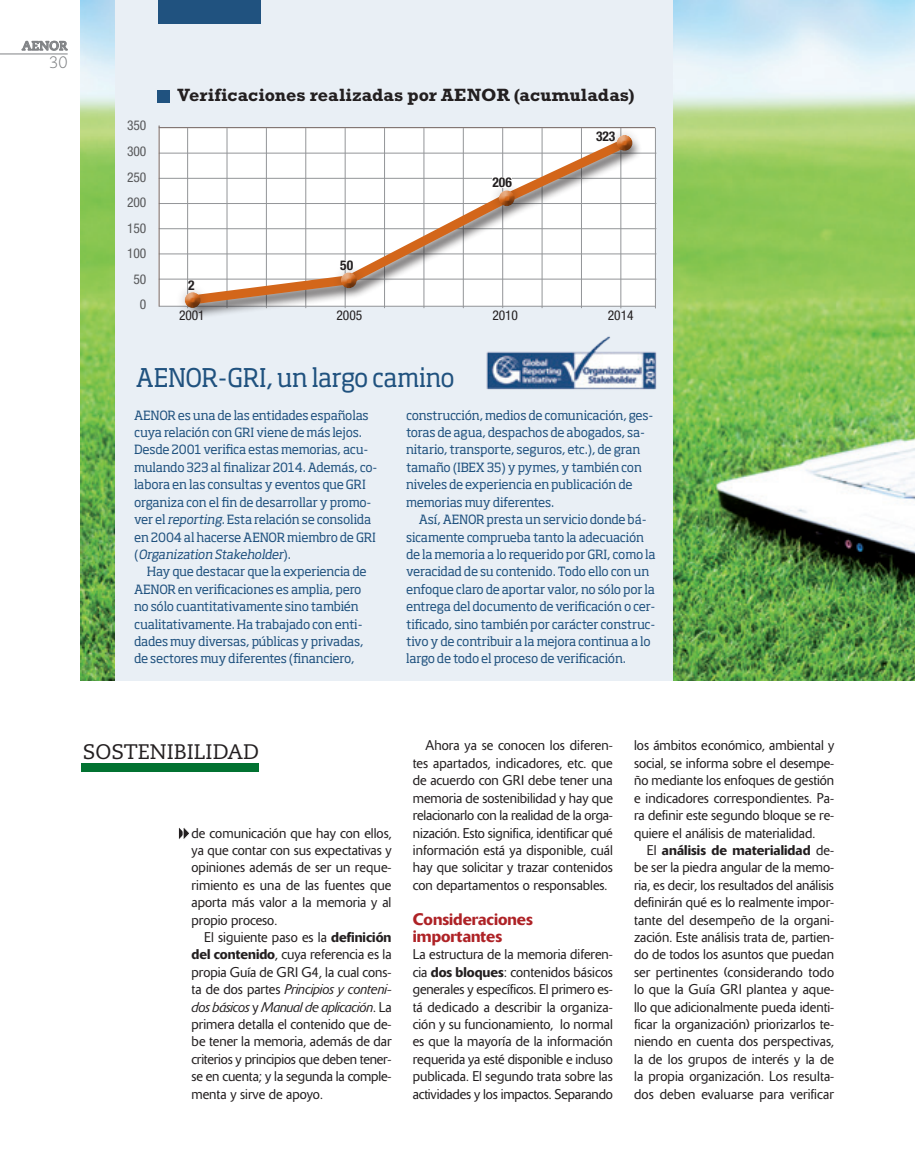
<style>
.page{position:relative;width:915px;height:1170px;background:#fff}
.page>*{position:absolute;margin:0;border:0;box-sizing:border-box;transform-origin:0 0}
.TITULO_EXPERIENCIAS{font:25.5px "Soho Std";letter-spacing:-.01em;color:#20527f;scale:.96 1}
.t1{font:21px "Caecilia LT Std";color:#231f20}
.TIT_GRAFICAS{font:700 18px "Rockwell Std";letter-spacing:.005em;color:#231f20}
._04_LADILLO{font:500 16.5px/17.4px "Delta";color:#ae2226}
.t2{font:300 16.5px "Caecilia LT Std";color:#808285}
._04_TEXTO_CORRIDO{font:300 13.95px/17.4px "Delta";color:#231f20;text-align:justify}
.TEXTO_GRAFICAS{font:condensed 13.5px "Helvetica Neue LT Std";letter-spacing:-.005em;color:#57585a}
.TEXTO_GRAFICAS-2{font:condensed 13.5px "Helvetica Neue LT Std";letter-spacing:-.005em;color:#231f20}
.TEXTO_GRAFICAS-3{font:700 condensed 13.5px "Helvetica Neue LT Std";letter-spacing:-.005em;color:#231f20}
.t3{font:700 12.75px "Caecilia LT Std";color:#808285}
.TEXTO_EXPERIENCIAS{font:12.6px/17.4px "Soho Std";letter-spacing:-.025em;color:#20527f}
.s1{font-style:italic}
.s2{font-weight:500}
</style>
<div class="page">
<svg style="left:22px;top:41px;width:46px;height:10px"></svg>
<hr style="left:0;top:54px;width:68px;height:1px;background:#808285">
<img style="left:81px;top:0;width:833px;height:680px">
<div style="left:115px;top:0;width:557px;height:680px;background:#e9eff5"></div>
<img style="left:486px;top:336px;width:171px;height:54px">
<svg style="left:178px;top:827px;width:11px;height:12px"></svg>
<div style="left:81px;top:763px;width:178px;height:8px;background:#017231"></div>
<div style="left:159px;top:127px;width:496px;height:179px;background:#fff"></div>
<hr style="left:159px;top:153px;width:496px;height:1px;background:#939598">
<hr style="left:159px;top:178px;width:496px;height:1px;background:#939598">
<hr style="left:159px;top:203px;width:496px;height:1px;background:#939598">
<hr style="left:159px;top:228px;width:496px;height:1px;background:#939598">
<hr style="left:159px;top:253px;width:496px;height:1px;background:#939598">
<hr style="left:159px;top:279px;width:496px;height:1px;background:#939598">
<hr style="left:159px;top:306px;width:495px;height:1px;background:#939598">
<hr style="left:187px;top:128px;width:1px;height:180px;background:#939598">
<hr style="left:226px;top:128px;width:1px;height:180px;background:#939598">
<hr style="left:266px;top:128px;width:1px;height:180px;background:#939598">
<hr style="left:305px;top:128px;width:1px;height:180px;background:#939598">
<hr style="left:384px;top:128px;width:1px;height:180px;background:#939598">
<hr style="left:344px;top:128px;width:1px;height:180px;background:#939598">
<hr style="left:423px;top:128px;width:1px;height:180px;background:#939598">
<hr style="left:463px;top:128px;width:1px;height:180px;background:#939598">
<hr style="left:502px;top:128px;width:1px;height:180px;background:#939598">
<hr style="left:541px;top:128px;width:1px;height:180px;background:#939598">
<hr style="left:581px;top:128px;width:1px;height:180px;background:#939598">
<hr style="left:654px;top:128px;width:1px;height:180px;background:#939598">
<hr style="left:158px;top:126px;width:2px;height:180px;background:#7d706d">
<hr style="left:159px;top:127px;width:495px;height:1px;background:#7d706d">
<div style="left:157px;top:90px;width:13px;height:13px;background:#20527f"></div>
<div style="left:185px;top:137px;width:457px;height:181px;background:#231f20;opacity:.65"></div>
<svg style="left:181px;top:131px;width:455px;height:179px"></svg>
<div style="left:188px;top:280px;width:7px;height:10px;background:#fff"></div>
<div style="left:340px;top:260px;width:13px;height:9px;background:#fff"></div>
<div style="left:595px;top:131px;width:20px;height:11px;background:#fff"></div>
<div style="left:175px;top:282px;width:35px;height:35px;background:#231f20;opacity:.25"></div>
<div style="left:182px;top:291px;width:20px;height:14px;background:#fff;opacity:.75"></div>
<div style="left:182px;top:293px;width:20px;height:18px;background:#231f20;opacity:.75"></div>
<div style="left:331px;top:263px;width:35px;height:35px;background:#231f20;opacity:.25"></div>
<div style="left:338px;top:271px;width:20px;height:14px;background:#fff;opacity:.75"></div>
<div style="left:338px;top:274px;width:20px;height:17px;background:#231f20;opacity:.75"></div>
<div style="left:489px;top:181px;width:35px;height:35px;background:#231f20;opacity:.25"></div>
<div style="left:496px;top:190px;width:20px;height:13px;background:#fff;opacity:.75"></div>
<div style="left:496px;top:192px;width:20px;height:17px;background:#231f20;opacity:.75"></div>
<div style="left:607px;top:125px;width:35px;height:35px;background:#231f20;opacity:.25"></div>
<div style="left:614px;top:134px;width:19px;height:14px;background:#fff;opacity:.75"></div>
<div style="left:614px;top:136px;width:19px;height:18px;background:#231f20;opacity:.75"></div>
<div style="left:492px;top:177px;width:20px;height:11px;background:#fff"></div>
<div style="left:159px;top:0;width:102px;height:23px;background:#20527f"></div>
<p class="t3" style="left:22px;top:38px;width:47px">AENOR</p>
<p class="t2" style="left:49px;top:53px;width:20px">30</p>
<p class="TEXTO_GRAFICAS" style="left:127px;top:118px;width:21px">350</p>
<p class="TEXTO_GRAFICAS" style="left:127px;top:143px;width:21px">300</p>
<p class="TEXTO_GRAFICAS" style="left:127px;top:169px;width:21px">250</p>
<p class="TEXTO_GRAFICAS" style="left:127px;top:194px;width:21px">200</p>
<p class="TEXTO_GRAFICAS" style="left:127px;top:220px;width:21px">150</p>
<p class="TEXTO_GRAFICAS" style="left:127px;top:245px;width:21px">100</p>
<p class="TEXTO_GRAFICAS" style="left:133px;top:271px;width:14px">50</p>
<p class="TEXTO_GRAFICAS" style="left:140px;top:296px;width:8px">0</p>
<p class="TIT_GRAFICAS" style="left:177px;top:84px;width:458px">Verificaciones realizadas por AENOR (acumuladas)</p>
<p class="TEXTO_GRAFICAS-3" style="left:188px;top:277px;width:8px">2</p>
<p class="TEXTO_GRAFICAS-3" style="left:340px;top:257px;width:14px">50</p>
<p class="TEXTO_GRAFICAS-3" style="left:492px;top:174px;width:21px">206</p>
<p class="TEXTO_GRAFICAS-3" style="left:595px;top:128px;width:21px">323</p>
<p class="TEXTO_GRAFICAS-2" style="left:179px;top:307px;width:27px">2001</p>
<p class="TEXTO_GRAFICAS-2" style="left:336px;top:307px;width:27px">2005</p>
<p class="TEXTO_GRAFICAS-2" style="left:492px;top:307px;width:27px">2010</p>
<p class="TEXTO_GRAFICAS-2" style="left:607px;top:307px;width:27px">2014</p>
<p class="TITULO_EXPERIENCIAS" style="left:136px;top:361px;width:333px">AENOR-GRI, un largo camino</p>
<p class="TEXTO_EXPERIENCIAS" style="left:134px;top:406px;width:245px">AENOR es una de las entidades españolas cuya relación con GRI viene de más lejos.<br>Desde 2001 verifica estas memorias, acu&shy;mulando 323 al finalizar 2014. Además, co&shy;labora en las consultas y eventos que GRI organiza con el fin de desarrollar y promo&shy;ver el <span class="s1">reporting</span>. Esta relación se consolida en 2004 al hacerse AENOR miembro de GRI ( <span class="s1">Organization Stakeholder</span>) .</p>
<p class="TEXTO_EXPERIENCIAS" style="left:134px;top:563px;width:234px;text-indent:13px">Hay que destacar que la experiencia de AENOR en verificaciones es amplia, pero no sólo cuantitativamente sino también cualitativamente. Ha trabajado con enti&shy;dades muy diversas, públicas y privadas, de sectores muy diferentes (financiero,</p>
<p class="TEXTO_EXPERIENCIAS" style="left:406px;top:406px;width:249px">construcción, medios de comunicación, ges&shy;toras de agua, despachos de abogados, sa&shy;nitario, transporte, seguros, etc.), de gran tamaño (IBEX 35) y pymes, y también con niveles de experiencia en publicación de memorias muy diferentes.</p>
<p class="TEXTO_EXPERIENCIAS" style="left:406px;top:510px;width:251px;text-indent:13px">Así, AENOR presta un servicio donde bá&shy;sicamente comprueba tanto la adecuación de la memoria a lo requerido por GRI, como la veracidad de su contenido. Todo ello con un enfoque claro de aportar valor, no sólo por la entrega del documento de verificación o cer&shy;tificado, sino también por carácter construc&shy;tivo y de contribuir a la mejora continua a lo largo de todo el proceso de verificación.</p>
<p class="t1" style="left:83px;top:739px;width:177px">SOSTENIBILIDAD</p>
<p class="_04_TEXTO_CORRIDO" style="left:191px;top:824px;width:201px">de comunicación que hay con ellos, ya que contar con sus expectativas y opiniones además de ser un reque&shy;rimiento es una de las fuentes que aporta más valor a la memoria y al propio proceso.</p>
<p class="_04_TEXTO_CORRIDO" style="left:191px;top:928px;width:201px;text-indent:13px">El siguiente paso es la <span class="s2">definición del contenido</span>, cuya referencia es la propia Guía de GRI G4, la cual cons&shy;ta de dos partes <span class="s1">Principios y conteni&shy;dos básicos</span> y <span class="s1">Manual de aplicación</span>. La primera detalla el contenido que de&shy;be tener la memoria, además de dar criterios y principios que deben tener&shy;se en cuenta; y la segunda la comple&shy;menta y sirve de apoyo.</p>
<p class="_04_TEXTO_CORRIDO" style="left:412px;top:737px;width:201px;text-indent:13px">Ahora ya se conocen los diferen&shy;tes apartados, indicadores, etc. que de acuerdo con GRI debe tener una memoria de sostenibilidad y hay que relacionarlo con la realidad de la orga&shy;nización. Esto significa, identificar qué información está ya disponible, cuál hay que solicitar y trazar contenidos con departamentos o responsables.</p>
<p class="_04_LADILLO" style="left:412px;top:909px;width:121px">Consideraciones importantes</p>
<p class="_04_TEXTO_CORRIDO" style="left:412px;top:945px;width:201px">La estructura de la memoria diferen&shy;cia <span class="s2">dos bloques</span>: contenidos básicos generales y específicos. El primero es&shy;tá dedicado a describir la organiza&shy;ción y su funcionamiento, lo normal es que la mayoría de la información requerida ya esté disponible e incluso publicada. El segundo trata sobre las actividades y los impactos. Separando</p>
<p class="_04_TEXTO_CORRIDO" style="left:634px;top:737px;width:201px">los ámbitos económico, ambiental y social, se informa sobre el desempe&shy;ño mediante los enfoques de gestión e indicadores correspondientes. Pa&shy;ra definir este segundo bloque se re&shy;quiere el análisis de materialidad.</p>
<p class="_04_TEXTO_CORRIDO" style="left:634px;top:841px;width:201px;text-indent:13px">El <span class="s2">análisis de materialidad</span> de&shy;be ser la piedra angular de la memo&shy;ria, es decir, los resultados del análisis definirán qué es lo realmente impor&shy;tante del desempeño de la organi&shy;zación. Este análisis trata de, partien&shy;do de todos los asuntos que puedan ser pertinentes (considerando todo lo que la Guía GRI plantea y aque&shy;llo que adicionalmente pueda identi&shy;ficar la organización) priorizarlos te&shy;niendo en cuenta dos perspectivas, la de los grupos de interés y la de la propia organización. Los resulta&shy;dos deben evaluarse para verificar</p>
</div>
